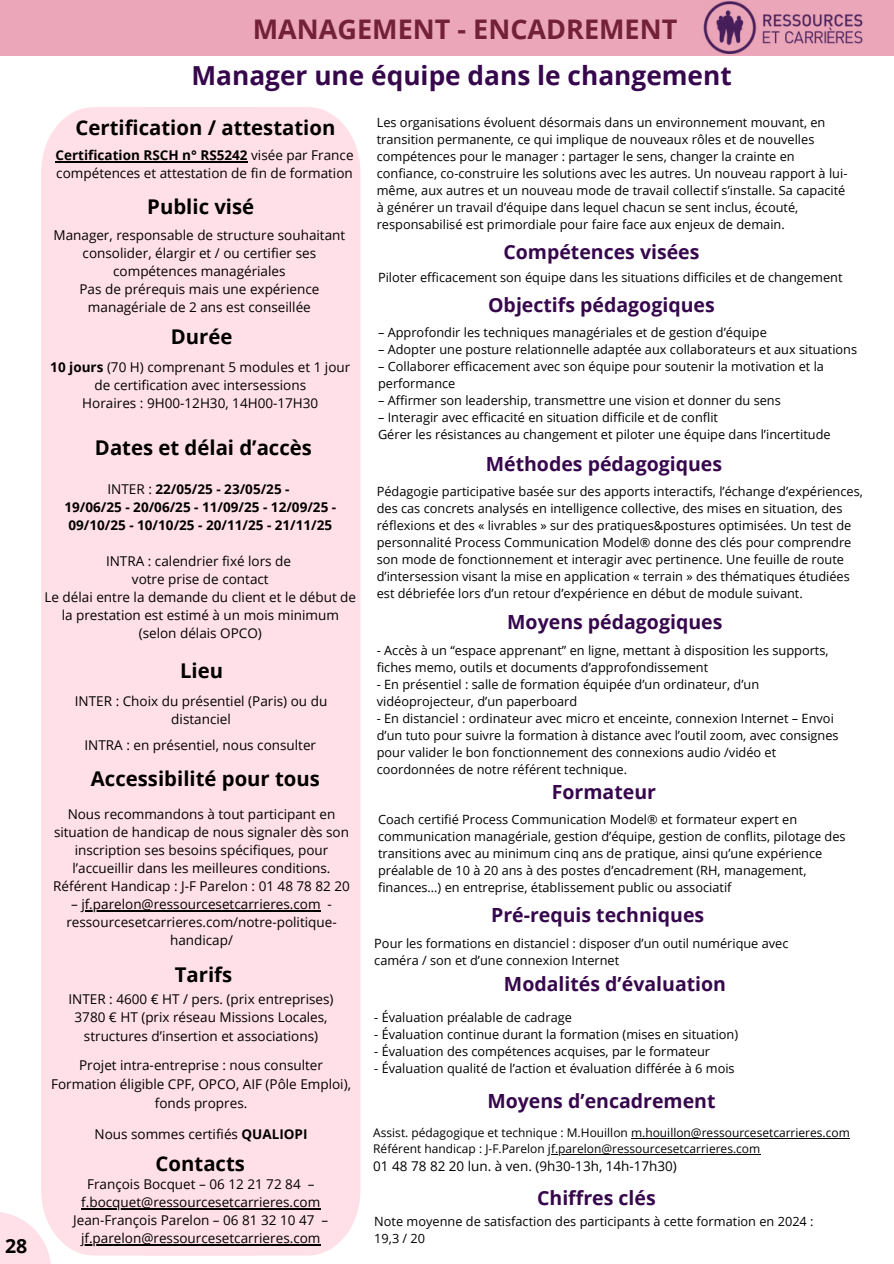
<style>
.page{position:relative;width:894px;height:1264px;background:#fff}
.page>*{position:absolute;margin:0;border:0;box-sizing:border-box;transform-origin:0 0}
.t1{font:700 27px "Open Sans";color:#722138}
.t2{font:700 26.25px "Open Sans";color:#37074d}
.t3{font:700 20.25px "Open Sans";color:#000}
.t4{font:700 19.5px "Open Sans";color:#37074d}
.t5{font:700 19.5px "Open Sans";color:#000}
.t6{font:13.5px/18px "Open Sans";color:#000;text-align:center}
.t7{font:700 13.5px/18px "Open Sans";color:#000;text-align:center}
.t8{font:12.75px/17px "Open Sans";color:#000}
.t9{font:12px/15.9px "Open Sans";color:#000}
.s1{font-weight:700}
.s2{font-weight:400}
</style>
<div class="page">
<div style="left:0;top:0;width:893px;height:55px;background:#eba6b9"></div>
<img style="left:703px;top:2px;width:160px;height:52px">
<svg style="left:304px;top:107px;width:56px;height:1148px;background:#fee1e9"></svg>
<div style="left:304px;top:122px;width:44px;height:1118px;background:#ffdfe8"></div>
<div style="left:41px;top:107px;width:263px;height:1148px;background:#ffdfe8"></div>
<div style="left:53px;top:122px;width:239px;height:1118px;background:#ffdfe8"></div>
<hr style="left:56px;top:161px;width:191px;height:1px;background:#000">
<hr style="left:81px;top:1208px;width:239px;height:1px;background:#000">
<hr style="left:81px;top:1244px;width:239px;height:1px;background:#000">
<hr style="left:81px;top:910px;width:239px;height:1px;background:#000">
<svg style="left:0;top:1211px;width:51px;height:52px;fill:#ffdfe8"></svg>
<hr style="left:631px;top:1138px;width:218px;height:1px;background:#000">
<hr style="left:548px;top:1154px;width:212px;height:1px;background:#000">
<h3 class="t5" style="left:5px;top:1232px;width:24px">28</h3>
<h1 class="t1" style="left:253px;top:10px;width:426px">MANAGEMENT - ENCADREMENT</h1>
<h2 class="t2" style="left:191px;top:57px;width:541px">Manager une équipe dans le changement</h2>
<h3 class="t3" style="left:75px;top:113px;width:261px">Certification / attestation</h3>
<p class="t6" style="left:56px;top:146px;width:299px;text-align:left"><span class="s1">Certification RSCH n° RS5242</span> visée par France compétences et attestation de fin de formation</p>
<h3 class="t3" style="left:147px;top:192px;width:108px">Public visé</h3>
<p class="t6" style="left:53px;top:226px;width:293px">Manager, responsable de structure souhaitant consolider, élargir et / ou certifier ses compétences managériales<br>Pas de prérequis mais une expérience managériale de 2 ans est conseillée</p>
<h3 class="t3" style="left:171px;top:322px;width:63px">Durée</h3>
<p class="t6" style="left:50px;top:358px;width:301px"><span class="s1">10 jours</span> (70 H) comprenant 5 modules et 1 jour de certification avec intersessions<br>Horaires : 9H00-12H30, 14H00-17H30</p>
<h3 class="t3" style="left:95px;top:433px;width:218px">Dates et délai d’accès</h3>
<p class="t7" style="left:64px;top:479px;width:273px"><span class="s2">INTER :</span> 22/05/25 - 23/05/25 -<br>19/06/25 - 20/06/25 - 11/09/25 - 12/09/25 -<br>09/10/25 - 10/10/25 - 20/11/25 - 21/11/25</p>
<p class="t6" style="left:45px;top:551px;width:313px">INTRA : calendrier fixé lors de<br>votre prise de contact<br>Le délai entre la demande du client et le début de la prestation est estimé à un mois minimum (selon délais OPCO)</p>
<h3 class="t3" style="left:180px;top:656px;width:45px">Lieu</h3>
<p class="t6" style="left:75px;top:692px;width:254px">INTER : Choix du présentiel (Paris) ou du distanciel</p>
<p class="t6" style="left:84px;top:735px;width:233px">INTRA : en présentiel, nous consulter</p>
<h3 class="t3" style="left:91px;top:764px;width:230px">Accessibilité pour tous</h3>
<p class="t6" style="left:53px;top:804px;width:298px">Nous recommandons à tout participant en situation de handicap de nous signaler dès son inscription ses besoins spécifiques, pour l’accueillir dans les meilleures conditions.<br>Référent Handicap : J-F Parelon : 01 48 78 82 20</p>
<p class="t6" style="left:66px;top:894px;width:272px">– jf.parelon@ressourcesetcarrieres.com - ressourcesetcarrieres.com/notre-politique&shy;handicap/</p>
<h3 class="t3" style="left:175px;top:960px;width:59px">Tarifs</h3>
<p class="t6" style="left:68px;top:989px;width:266px;line-height:18.8px">INTER : 4600 € HT / pers. (prix entreprises)<br>3780 € HT (prix réseau Missions Locales, structures d’insertion et associations)</p>
<p class="t6" style="left:51px;top:1055px;width:301px;line-height:18.8px">Projet intra-entreprise : nous consulter<br>Formation éligible CPF, OPCO, AIF (Pôle Emploi), fonds propres.</p>
<p class="t6" style="left:94px;top:1124px;width:214px">Nous sommes certifiés <span class="s1">QUALIOPI</span></p>
<h3 class="t3" style="left:156px;top:1149px;width:91px">Contacts</h3>
<p class="t6" style="left:73px;top:1174px;width:256px">François Bocquet – 06 12 21 72 84 – f.bocquet@ressourcesetcarrieres.com Jean-François Parelon – 06 81 32 10 47 – jf.parelon@ressourcesetcarrieres.com</p>
<p class="t8" style="left:376px;top:114px;width:472px">Les organisations évoluent désormais dans un environnement mouvant, en transition permanente, ce qui implique de nouveaux rôles et de nouvelles compétences pour le manager : partager le sens, changer la crainte en confiance, co-construire les solutions avec les autres. Un nouveau rapport à lui&shy;même, aux autres et un nouveau mode de travail collectif s’installe. Sa capacité à générer un travail d’équipe dans lequel chacun se sent inclus, écouté, responsabilisé est primordiale pour faire face aux enjeux de demain.</p>
<h3 class="t4" style="left:503px;top:238px;width:198px">Compétences visées</h3>
<p class="t8" style="left:378px;top:268px;width:466px">Piloter efficacement son équipe dans les situations difficiles et de changement</p>
<h3 class="t4" style="left:488px;top:291px;width:228px">Objectifs pédagogiques</h3>
<p class="t8" style="left:378px;top:324px;width:390px">– Approfondir les techniques managériales et de gestion d’équipe</p>
<p class="t8" style="left:378px;top:341px;width:480px">– Adopter une posture relationnelle adaptée aux collaborateurs et aux situations</p>
<p class="t8" style="left:378px;top:358px;width:447px">– Collaborer efficacement avec son équipe pour soutenir la motivation et la performance</p>
<p class="t8" style="left:378px;top:392px;width:404px">– Affirmer son leadership, transmettre une vision et donner du sens</p>
<p class="t8" style="left:378px;top:409px;width:454px">– Interagir avec efficacité en situation difficile et de conflit<br>Gérer les résistances au changement et piloter une équipe dans l’incertitude</p>
<h3 class="t4" style="left:485px;top:450px;width:238px">Méthodes pédagogiques</h3>
<p class="t8" style="left:376px;top:483px;width:487px">Pédagogie participative basée sur des apports interactifs, l’échange d’expériences, des cas concrets analysés en intelligence collective, des mises en situation, des réflexions et des « livrables » sur des pratiques&amp;postures optimisées. Un test de personnalité Process Communication Model® donne des clés pour comprendre son mode de fonctionnement et interagir avec pertinence. Une feuille de route d’intersession visant la mise en application « terrain » des thématiques étudiées est débriefée lors d’un retour d’expérience en début de module suivant.</p>
<h3 class="t4" style="left:507px;top:608px;width:216px">Moyens pédagogiques</h3>
<p class="t8" style="left:376px;top:641px;width:453px">- Accès à un “espace apprenant” en ligne, mettant à disposition les supports, fiches memo, outils et documents d’approfondissement</p>
<p class="t8" style="left:376px;top:675px;width:384px">- En présentiel : salle de formation équipée d’un ordinateur, d’un vidéoprojecteur, d’un paperboard</p>
<p class="t8" style="left:376px;top:709px;width:463px">- En distanciel : ordinateur avec micro et enceinte, connexion Internet – Envoi d’un tuto pour suivre la formation à distance avec l’outil zoom, avec consignes pour valider le bon fonctionnement des connexions audio /vidéo et coordonnées de notre référent technique.</p>
<h3 class="t4" style="left:551px;top:778px;width:106px">Formateur</h3>
<p class="t8" style="left:378px;top:810px;width:469px">Coach certifié Process Communication Model® et formateur expert en communication managériale, gestion d’équipe, gestion de conflits, pilotage des transitions avec au minimum cinq ans de pratique, ainsi qu’une expérience préalable de 10 à 20 ans à des postes d’encadrement (RH, management, finances…) en entreprise, établissement public ou associatif</p>
<h3 class="t4" style="left:491px;top:901px;width:215px">Pré-requis techniques</h3>
<p class="t8" style="left:374px;top:934px;width:415px">Pour les formations en distanciel : disposer d’un outil numérique avec caméra / son et d’une connexion Internet</p>
<h3 class="t4" style="left:504px;top:970px;width:223px">Modalités d’évaluation</h3>
<p class="t8" style="left:374px;top:1008px;width:199px">- Évaluation préalable de cadrage</p>
<p class="t8" style="left:374px;top:1025px;width:365px">- Évaluation continue durant la formation (mises en situation)</p>
<p class="t8" style="left:374px;top:1042px;width:337px">- Évaluation des compétences acquises, par le formateur</p>
<p class="t8" style="left:374px;top:1059px;width:362px">- Évaluation qualité de l’action et évaluation différée à 6 mois</p>
<h3 class="t4" style="left:487px;top:1087px;width:229px">Moyens d’encadrement</h3>
<p class="t9" style="left:373px;top:1124px;width:478px">Assist. pédagogique et technique : M.Houillon m.houillon@ressourcesetcarrieres.com<br>Référent handicap : J-F.Parelon jf.parelon@ressourcesetcarrieres.com</p>
<p class="t6" style="left:373px;top:1156px;width:305px">01 48 78 82 20 lun. à ven. (9h30-13h, 14h-17h30)</p>
<h3 class="t4" style="left:537px;top:1183px;width:120px">Chiffres clés</h3>
<p class="t8" style="left:374px;top:1212px;width:440px">Note moyenne de satisfaction des participants à cette formation en 2024 :<br>19,3 / 20</p>
</div>
